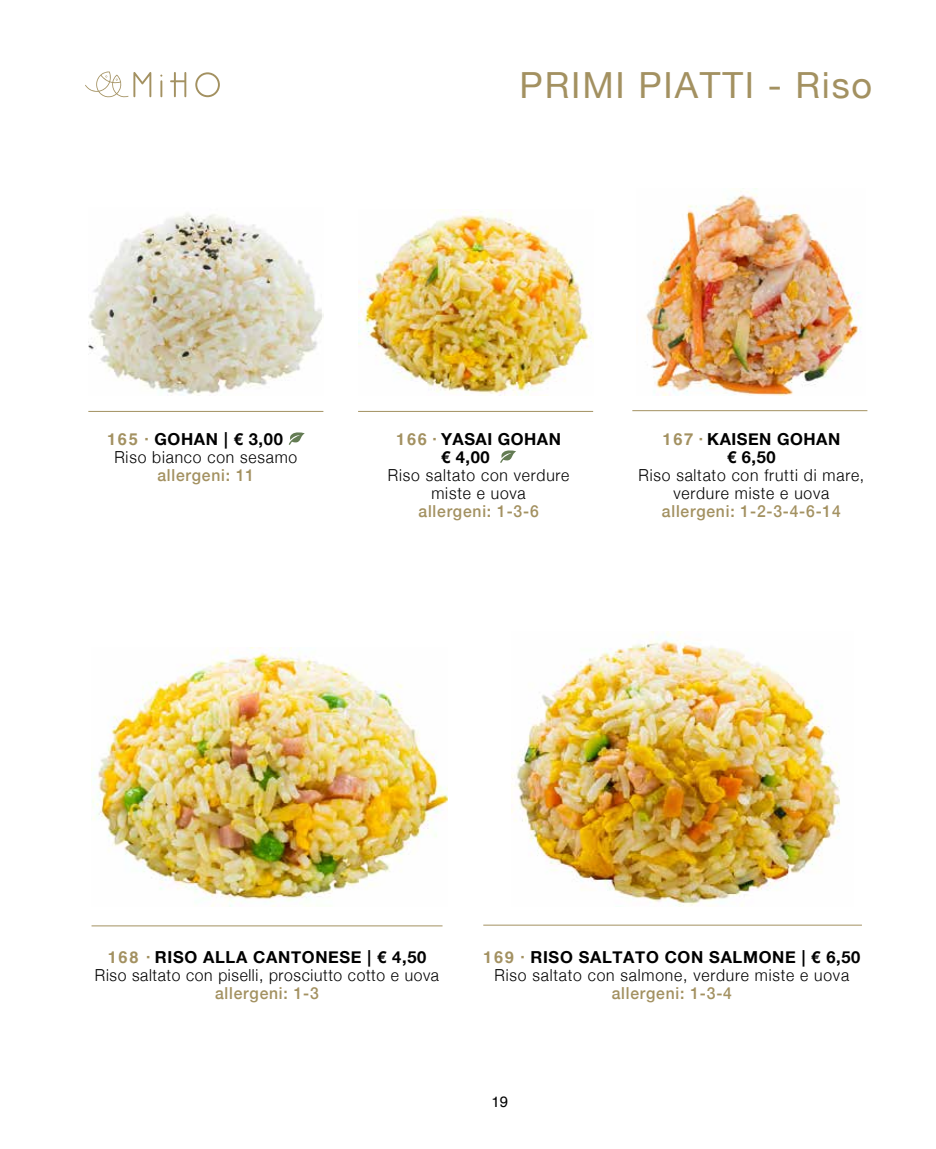
<style>
.page{position:relative;width:936px;height:1149px;background:#fff}
.page>*{position:absolute;margin:0;border:0;box-sizing:border-box;transform-origin:0 0}
.t1{font:36px "Helvetica Neue";letter-spacing:.05em;color:#a39161}
.t2{font:300 16.5px/18px "Helvetica Neue";letter-spacing:.05em;color:#000;text-align:center;scale:.95 1}
.t3{font:500 16.5px "Helvetica Neue";letter-spacing:.05em;color:#a39161;scale:.95 1}
.t4{font:700 16.5px/18px "Helvetica Neue";letter-spacing:.03em;color:#000}
.t5{font:15px "Helvetica";color:#000}
.s1{font-family:"Helvetica";font-weight:700;color:#a39161}
.s2{font-family:"Helvetica Now Display";font-weight:700;color:#a39161}
.s3{font-weight:700}
.s4{font-family:"Helvetica";color:#a39161}
.s5{font-family:"Helvetica Now Display";color:#a39161}
</style>
<div class="page">
<svg style="left:170px;top:72px;width:16px;height:25px"></svg>
<svg style="left:195px;top:72px;width:25px;height:25px"></svg>
<svg style="left:160px;top:75px;width:2px;height:22px"></svg>
<svg style="left:85px;top:71px;width:66px;height:27px"></svg>
<svg style="left:289px;top:432px;width:15px;height:13px"></svg>
<svg style="left:500px;top:450px;width:16px;height:13px"></svg>
<img style="left:88px;top:213px;width:235px;height:182px">
<hr style="left:88px;top:411px;width:235px;height:1px;background:#a39161">
<hr style="left:358px;top:411px;width:235px;height:1px;background:#a39161">
<hr style="left:632px;top:410px;width:235px;height:1px;background:#a39161">
<img style="left:358px;top:209px;width:235px;height:186px">
<img style="left:644px;top:194px;width:217px;height:201px">
<hr style="left:91px;top:925px;width:351px;height:1px;background:#a39161">
<img style="left:91px;top:647px;width:356px;height:258px">
<hr style="left:483px;top:924px;width:378px;height:1px;background:#a39161">
<img style="left:511px;top:631px;width:330px;height:275px">
<h1 class="t1" style="left:519px;top:59px;width:354px">PRIMI PIATTI - Riso</h1>
<p class="t2" style="left:114px;top:428px;width:194px;text-align:left;text-indent:-7px"><span class="s1">165</span> <span class="s2">·</span> <span class="s3">GOHAN | € 3,00<br></span>Riso bianco con sesamo</p>
<p class="t3" style="left:157px;top:461px;width:103px">allergeni: 11</p>
<p class="t4" style="left:441px;top:430px;width:121px;text-indent:-45px"><span class="s4">166</span> <span class="s5">·</span> YASAI GOHAN € 4,00</p>
<p class="t2" style="left:388px;top:464px;width:193px">Riso saltato con verdure miste e uova</p>
<p class="t3" style="left:418px;top:497px;width:128px">allergeni: 1-3-6</p>
<p class="t4" style="left:662px;top:430px;width:179px;text-align:center"><span class="s4">167</span> <span class="s5">·</span> KAISEN GOHAN € 6,50</p>
<p class="t2" style="left:638px;top:464px;width:239px">Riso saltato con frutti di mare, verdure miste e uova</p>
<p class="t3" style="left:662px;top:497px;width:190px">allergeni: 1-2-3-4-6-14</p>
<p class="t2" style="left:95px;top:946px;width:364px"><span class="s1">168</span> <span class="s2">·</span> <span class="s3">RISO ALLA CANTONESE | € 4,50<br></span>Riso saltato con piselli, prosciutto cotto e uova</p>
<p class="t3" style="left:215px;top:979px;width:111px">allergeni: 1-3</p>
<p class="t2" style="left:483px;top:946px;width:398px"><span class="s1">169</span> <span class="s2">·</span> <span class="s3">RISO SALTATO CON SALMONE | € 6,50<br></span>Riso saltato con salmone, verdure miste e uova</p>
<p class="t3" style="left:611px;top:979px;width:128px">allergeni: 1-3-4</p>
<p class="t5" style="left:491px;top:1089px;width:18px">19</p>
</div>
